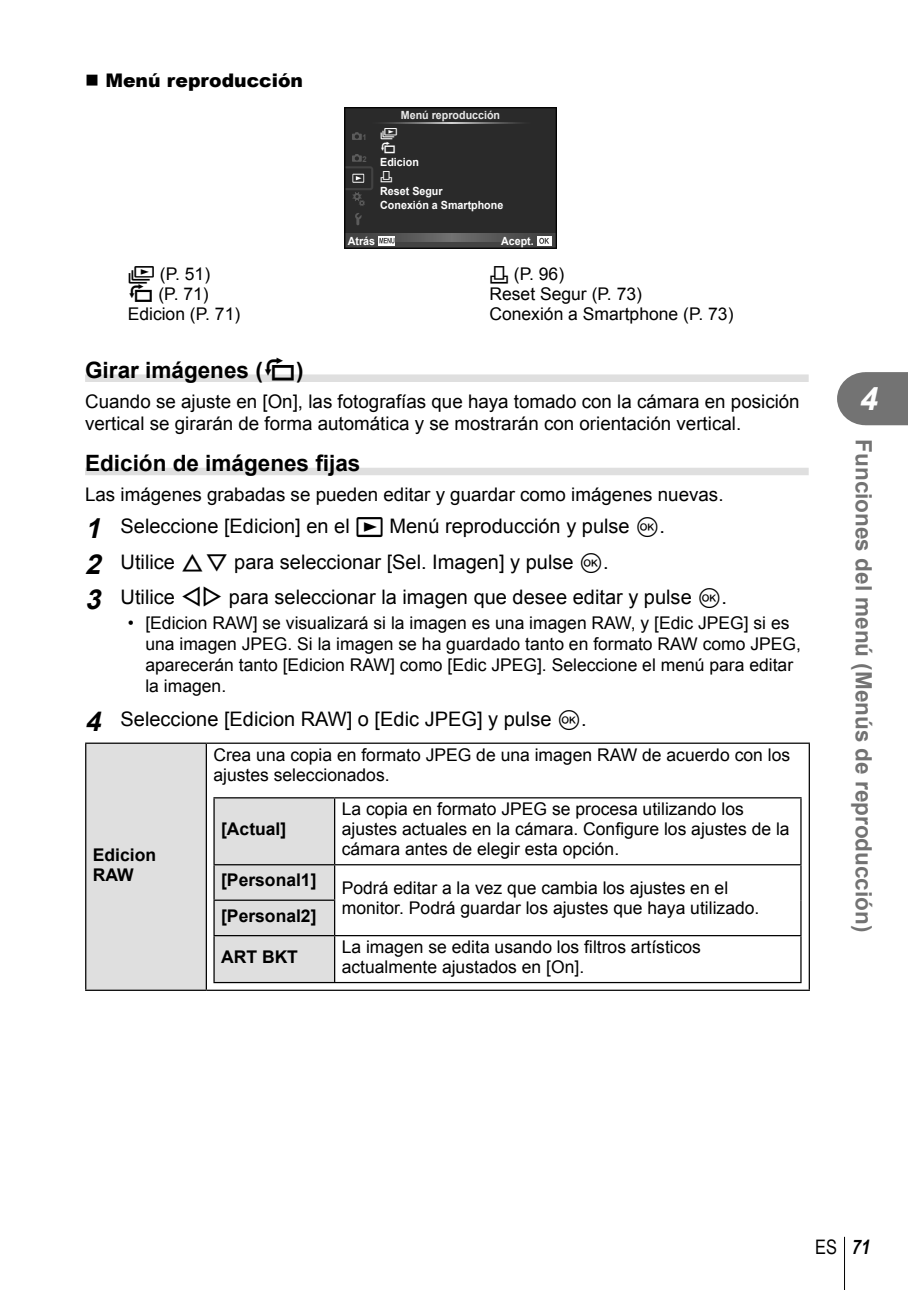
<style>
.page{position:relative;width:908px;height:1290px;background:#fff}
.page>*{position:absolute;margin:0;border:0;box-sizing:border-box;transform-origin:0 0}
.t1{font:italic 700 32.5px "Arial";color:#fff}
.t2{font:700 22.5px "Arial";color:#000}
.t3{font:700 22.5px "Arial";color:#737373}
.t4{font:20px/35.2px "Arial";color:#000}
.t5{font:20px "Arial Narrow";color:#000}
.t6{font:18.75px/22.5px "Arial";color:#000}
.t7{font:900 18.75px "Arial";color:#000}
.t8{font:17.5px/20px "Arial";color:#000}
.t9{font:700 17.5px/20px "Arial";color:#000}
.t10{font:700 11.25px/14.2px "Arial";color:#fff;scale:.95 1}
.t11{font:700 11.25px "Arial";color:#eaeaea;scale:.95 1}
.t12{font:11.25px "Olympus 2";color:#fff}
.t13{font:11.25px "Olympus 26";color:#fff;scale:.95 1}
.t14{font:11.25px "Olympus 1";color:#fff}
.t15{font:700 8px "Arial";color:#5b5b5b;scale:.95 1}
.s1{font-family:"Olympus 2"}
.s2{font-family:"Olympus 26"}
.s3{font-family:"Olympus 1"}
.s4{font-family:"Olympus 26";font-weight:400}
.s5{font-weight:700;font-style:italic;font-size:27.5px}
.s6{font-family:"Olympus 7"}
.s7{font-family:"olympus 15"}
.s8{font-weight:700;font-style:italic}
</style>
<div class="page">
<hr style="left:843px;top:1237px;width:1px;height:53px;background:#000">
<svg style="left:837px;top:372px;width:70px;height:53px;background:#7f7f7f"></svg>
<div style="left:85px;top:374px;width:723px;height:8px;background:#dfdfdf"></div>
<div style="left:85px;top:468px;width:723px;height:7px;background:#dfdfdf"></div>
<svg style="left:344px;top:107px;width:212px;height:142px;background:#2f2f2f"></svg>
<div style="left:86px;top:743px;width:120px;height:247px;background:#dfdfdf"></div>
<hr style="left:206px;top:742px;width:603px;height:2px;background:#000">
<hr style="left:808px;top:744px;width:1px;height:245px;background:#000">
<hr style="left:206px;top:989px;width:603px;height:2px;background:#000">
<hr style="left:85px;top:742px;width:121px;height:2px;background:#000">
<hr style="left:85px;top:744px;width:1px;height:245px;background:#000">
<hr style="left:206px;top:744px;width:1px;height:245px;background:#000">
<hr style="left:85px;top:989px;width:121px;height:2px;background:#000">
<div style="left:214px;top:798px;width:120px;height:184px;background:#dfdfdf"></div>
<hr style="left:334px;top:797px;width:467px;height:1px;background:#000">
<hr style="left:800px;top:798px;width:1px;height:66px;background:#000">
<hr style="left:800px;top:865px;width:1px;height:35px;background:#000">
<hr style="left:800px;top:900px;width:1px;height:35px;background:#000">
<hr style="left:800px;top:936px;width:1px;height:46px;background:#000">
<hr style="left:334px;top:864px;width:467px;height:1px;background:#000">
<hr style="left:334px;top:935px;width:467px;height:1px;background:#000">
<hr style="left:213px;top:797px;width:121px;height:1px;background:#000">
<hr style="left:213px;top:798px;width:1px;height:66px;background:#000">
<hr style="left:334px;top:798px;width:1px;height:66px;background:#000">
<hr style="left:213px;top:864px;width:121px;height:1px;background:#000">
<hr style="left:213px;top:865px;width:1px;height:34px;background:#000">
<hr style="left:334px;top:865px;width:1px;height:34px;background:#000">
<hr style="left:213px;top:899px;width:122px;height:2px;background:#000">
<hr style="left:213px;top:901px;width:1px;height:34px;background:#000">
<hr style="left:334px;top:901px;width:1px;height:34px;background:#000">
<hr style="left:213px;top:935px;width:121px;height:1px;background:#000">
<hr style="left:213px;top:936px;width:1px;height:46px;background:#000">
<hr style="left:334px;top:936px;width:1px;height:46px;background:#000">
<hr style="left:213px;top:982px;width:588px;height:1px;background:#000">
<p class="t7" style="left:85px;top:67px;width:219px">■ Menú reproducción</p>
<p class="t15" style="left:362px;top:133px;width:6px">1</p>
<p class="t15" style="left:362px;top:155px;width:6px">2</p>
<p class="t11" style="left:400px;top:109px;width:106px">Menú reproducción</p>
<p class="t10" style="left:380px;top:155px;width:42px">Edicion</p>
<p class="t10" style="left:380px;top:184px;width:131px">Reset Segur<br>Conexión a Smartphone</p>
<p class="t12" style="left:380px;top:127px;width:19px">m</p>
<p class="t13" style="left:380px;top:141px;width:18px">R</p>
<p class="t14" style="left:380px;top:169px;width:14px">&lt;</p>
<p class="t10" style="left:347px;top:234px;width:30px">Atrás</p>
<p class="t10" style="left:501px;top:234px;width:36px">Acept.</p>
<p class="t8" style="left:128px;top:263px;width:114px"><span class="s1">m</span> (P. 51)<br><span class="s2">R</span> (P. 71)<br>Edicion (P. 71)</p>
<p class="t8" style="left:489px;top:264px;width:245px"><span class="s3">&lt;</span> (P. 96)<br>Reset Segur (P. 73)<br>Conexión a Smartphone (P. 73)</p>
<p class="t2" style="left:85px;top:358px;width:220px">Girar imágenes (<span class="s4">R</span>)</p>
<p class="t6" style="left:85px;top:390px;width:715px">Cuando se ajuste en [On], las fotografías que haya tomado con la cámara en posición vertical se girarán de forma automática y se mostrarán con orientación vertical.</p>
<p class="t2" style="left:85px;top:451px;width:277px">Edición de imágenes fijas</p>
<p class="t6" style="left:85px;top:483px;width:639px">Las imágenes grabadas se pueden editar y guardar como imágenes nuevas.</p>
<p class="t4" style="left:85px;top:509px;width:643px"><span class="s5">1</span> Seleccione [Edicion] en el <span class="s3">q</span> Menú reproducción y pulse <span class="s6">Q</span>.<br><span class="s5">2</span> Utilice <span class="s7">FG</span> para seleccionar [Sel. Imagen] y pulse <span class="s6">Q</span>.<br><span class="s5">3</span> Utilice <span class="s7">HI</span> para seleccionar la imagen que desee editar y pulse <span class="s6">Q</span>.</p>
<p class="t8" style="left:145px;top:613px;width:656px;line-height:21px;text-indent:-18px">• [Edicion RAW] se visualizará si la imagen es una imagen RAW, y [Edic JPEG] si es una imagen JPEG. Si la imagen se ha guardado tanto en formato RAW como JPEG, aparecerán tanto [Edicion RAW] como [Edic JPEG]. Seleccione el menú para editar la imagen.</p>
<p class="t4" style="left:85px;top:701px;width:503px"><span class="s5">4</span> Seleccione [Edicion RAW] o [Edic JPEG] y pulse <span class="s6">Q</span>.</p>
<p class="t9" style="left:93px;top:844px;width:65px">Edicion<br>RAW</p>
<p class="t8" style="left:213px;top:744px;width:578px">Crea una copia en formato JPEG de una imagen RAW de acuerdo con los ajustes seleccionados.</p>
<p class="t9" style="left:221px;top:819px;width:67px">[Actual]</p>
<p class="t8" style="left:341px;top:799px;width:449px">La copia en formato JPEG se procesa utilizando los ajustes actuales en la cámara. Configure los ajustes de la cámara antes de elegir esta opción.</p>
<p class="t9" style="left:221px;top:870px;width:97px">[Personal1]</p>
<p class="t8" style="left:341px;top:878px;width:419px">Podrá editar a la vez que cambia los ajustes en el monitor. Podrá guardar los ajustes que haya utilizado.</p>
<p class="t9" style="left:221px;top:906px;width:97px">[Personal2]</p>
<p class="t9" style="left:221px;top:947px;width:78px">ART BKT</p>
<p class="t8" style="left:341px;top:937px;width:360px">La imagen se edita usando los filtros artísticos actualmente ajustados en [On].</p>
<h1 class="t1" style="left:859px;top:381px;width:20px">4</h1>
<p class="t3" style="left:875px;top:439px;width:494px;rotate:90deg">Funciones del menú (Menús de reproducción)</p>
<p class="t5" style="left:814px;top:1235px;width:60px">ES <span class="s8">71</span></p>
</div>
